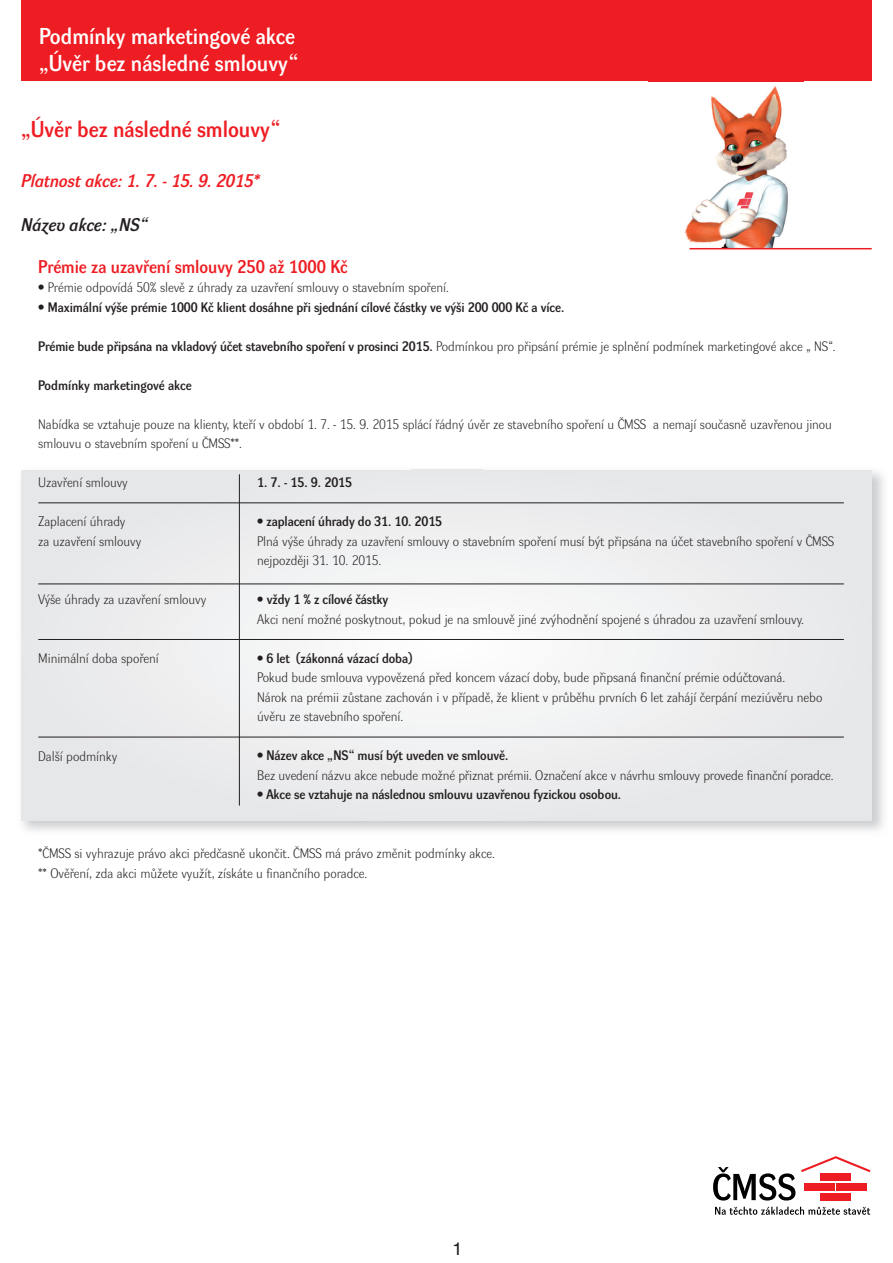
<style>
.page{position:relative;width:893px;height:1263px;background:#fff}
.page>*{position:absolute;margin:0;border:0;box-sizing:border-box;transform-origin:0 0}
.t1{font:600 22.5px/27px "Dynamo D Cs";color:#fff}
.t2{font:600 22.5px "Dynamo D Cs";color:#ee1d23}
.t3{font:600 18px "Dynamo D Cs";color:#ee1d23}
.t4{font:italic 600 18px "Dynamo D Cs";color:#ee1d23}
.t5{font:italic 600 18px "Dynamo D Cs";color:#231f20}
.t6{font:18px "Helvetica";color:#231f20}
.t7{font:300 13.5px/19.5px "Dynamo L Cs";letter-spacing:-.005em;color:#231f20}
.t8{font:600 13.5px "Dynamo L Cs";letter-spacing:-.005em;color:#231f20}
.t9{font:600 13.5px "Dynamo D Cs";color:#231f20}
.s1{font-weight:300}
.s2{font-weight:600}
</style>
<div class="page">
<div style="left:21px;top:0;width:851px;height:81px;background:#ee1d23"></div>
<img style="left:648px;top:81px;width:156px;height:167px">
<hr style="left:689px;top:248px;width:183px;height:1px;background:#ee1d23">
<div style="left:21px;top:470px;width:851px;height:350px;background:#ececee"></div>
<hr style="left:38px;top:503px;width:806px;height:1px;background:#231f20">
<hr style="left:38px;top:584px;width:806px;height:1px;background:#231f20">
<hr style="left:38px;top:639px;width:806px;height:1px;background:#231f20">
<hr style="left:38px;top:737px;width:806px;height:1px;background:#231f20">
<hr style="left:239px;top:474px;width:1px;height:331px;background:#231f20">
<svg style="left:713px;top:1167px;width:82px;height:33px"></svg>
<svg style="left:715px;top:1206px;width:155px;height:9px"></svg>
<svg style="left:801px;top:1156px;width:69px;height:16px"></svg>
<div style="left:837px;top:1183px;width:30px;height:8px;background:#ee1d23"></div>
<div style="left:804px;top:1183px;width:31px;height:8px;background:#ee1d23"></div>
<div style="left:820px;top:1173px;width:31px;height:8px;background:#ee1d23"></div>
<div style="left:820px;top:1193px;width:31px;height:7px;background:#ee1d23"></div>
<h1 class="t1" style="left:39px;top:24px;width:260px">Podmínky marketingové akce „Úvûr bez následné smlouvy“</h1>
<h1 class="t2" style="left:21px;top:120px;width:260px">„Úvûr bez následné smlouvy“</h1>
<h2 class="t4" style="left:21px;top:174px;width:240px">Platnost akce: 1. 7. - 15. 9. 2015*</h2>
<h2 class="t5" style="left:21px;top:217px;width:128px">Název akce: „NS“</h2>
<h2 class="t3" style="left:38px;top:260px;width:311px">Prémie za uzavfiení smlouvy 250 aÏ 1000 Kã</h2>
<p class="t7" style="left:38px;top:279px;width:412px">• Prémie odpovídá 50% slevû z úhrady za uzavfiení smlouvy o stavebním spofiení.</p>
<p class="t8" style="left:38px;top:302px;width:527px"><span class="s1">•</span> Maximální v˘‰e prémie 1000 Kã klient dosáhne pfii sjednání cílové ãástky ve v˘‰i 200 000 Kã a více.</p>
<p class="t8" style="left:38px;top:341px;width:799px">Prémie bude pfiipsána na vkladov˘ úãet stavebního spofiení v prosinci 2015. <span class="s1">Podmínkou pro pfiipsání prémie je splnûní podmínek marketingové akce „ NS“.</span></p>
<p class="t9" style="left:38px;top:380px;width:155px">Podmínky marketingové akce</p>
<p class="t7" style="left:38px;top:416px;width:795px">Nabídka se vztahuje pouze na klienty, ktefií v období 1. 7. - 15. 9. 2015 splácí fiádn˘ úvûr ze stavebního spofiení u âMSS a nemají souãasnû uzavfienou jinou smlouvu o stavebním spofiení u âMSS**.</p>
<p class="t7" style="left:38px;top:474px;width:91px">Uzavfiení smlouvy</p>
<p class="t7" style="left:38px;top:513px;width:104px">Zaplacení úhrady<br>za uzavfiení smlouvy</p>
<p class="t9" style="left:257px;top:477px;width:97px">1. 7. - 15. 9. 2015</p>
<p class="t8" style="left:257px;top:516px;width:187px">• zaplacení úhrady do 31. 10. 2015</p>
<p class="t7" style="left:257px;top:532px;width:579px">Plná v˘‰e úhrady za uzavfiení smlouvy o stavebním spofiení musí b˘t pfiipsána na úãet stavebního spofiení v âMSS nejpozdûji 31. 10. 2015.</p>
<p class="t7" style="left:257px;top:591px;width:548px">• <span class="s2">vÏdy 1 % z cílové ãástky<br></span>Akci není moÏné poskytnout, pokud je na smlouvû jiné zv˘hodnûní spojené s úhradou za uzavfiení smlouvy.</p>
<p class="t8" style="left:257px;top:653px;width:157px">• 6 let (zákonná vázací doba)</p>
<p class="t7" style="left:257px;top:669px;width:567px">Pokud bude smlouva vypovûzená pfied koncem vázací doby, bude pfiipsaná finanãní prémie odúãtovaná.<br>Nárok na prémii zÛstane zachován i v pfiípadû, Ïe klient v prÛbûhu prvních 6 let zahájí ãerpání meziúvûru nebo úvûru ze stavebního spofiení.</p>
<p class="t8" style="left:257px;top:750px;width:253px">• Název akce „NS“ musí b˘t uveden ve smlouvû.</p>
<p class="t7" style="left:257px;top:766px;width:578px">Bez uvedení názvu akce nebude moÏné pfiiznat prémii. Oznaãení akce v návrhu smlouvy provede finanãní poradce.</p>
<p class="t8" style="left:257px;top:789px;width:365px">• Akce se vztahuje na následnou smlouvu uzavfienou fyzickou osobou.</p>
<p class="t7" style="left:38px;top:591px;width:170px">V˘‰e úhrady za uzavfiení smlouvy</p>
<p class="t7" style="left:38px;top:650px;width:122px">Minimální doba spofiení</p>
<p class="t7" style="left:38px;top:747px;width:81px">Dal‰í podmínky</p>
<p class="t7" style="left:38px;top:845px;width:458px">*âMSS si vyhrazuje právo akci pfiedãasnû ukonãit. âMSS má právo zmûnit podmínky akce. ** Ovûfiení, zda akci mÛÏete vyuÏít, získáte u finanãního poradce.</p>
<h2 class="t6" style="left:452px;top:1242px;width:12px">1</h2>
</div>
